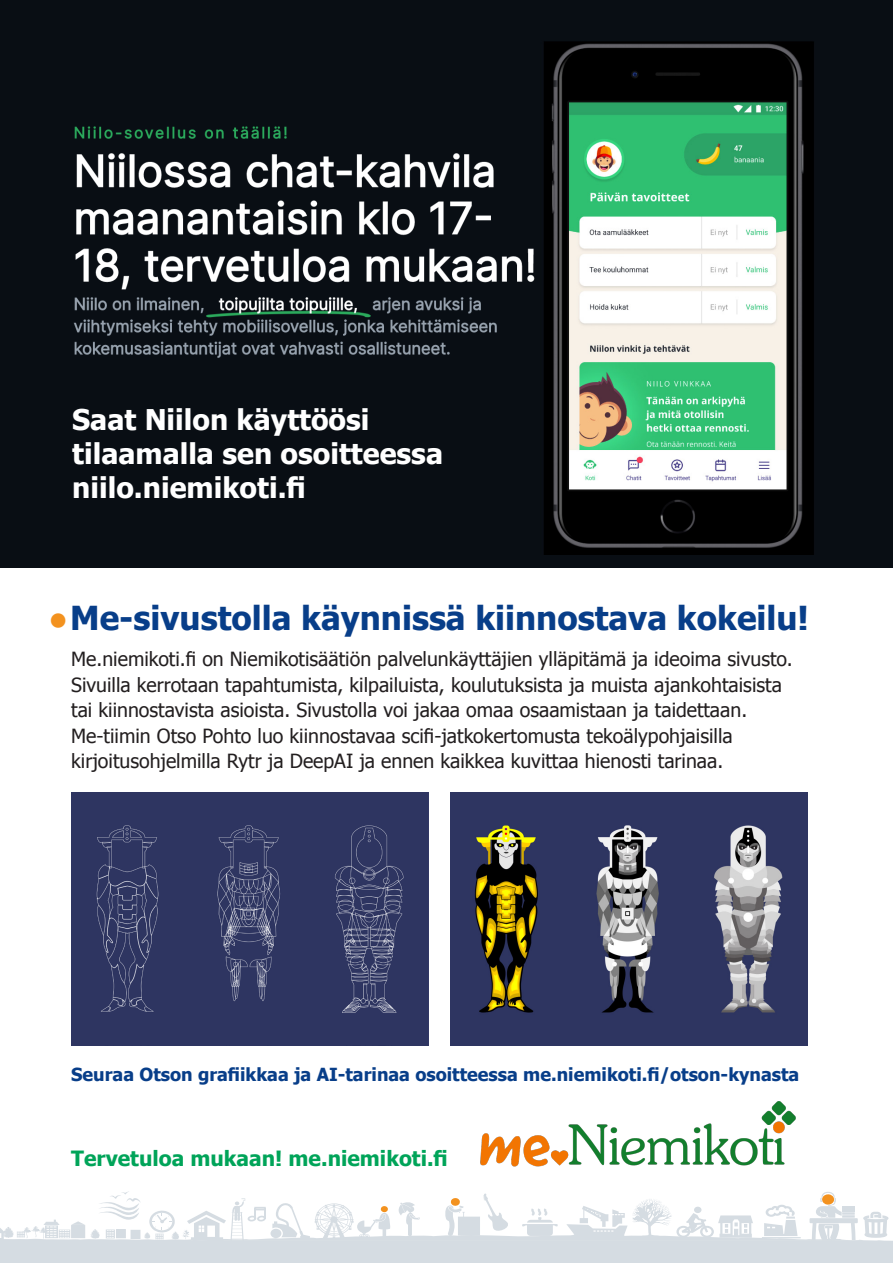
<style>
.page{position:relative;width:893px;height:1263px;background:#fff}
.page>*{position:absolute;margin:0;border:0;box-sizing:border-box;transform-origin:0 0}
.otsikko_h1{font:700 33px "Tahoma";color:#083e89}
.otsikko_h3{font:700 28.5px/34.2px "Tahoma";color:#fff}
.ingressi{font:700 21px "Tahoma";color:#00a459}
.ingressilaiha{font:19.5px/25.5px "Tahoma";color:#231f20}
.otsikko_h3-2{font:700 18px "Tahoma";color:#083e89}
.s1{font-family:"Helvetica Neue LT Com";font-weight:300;font-stretch:condensed;font-size:40.5px;color:#f3921f}
</style>
<div class="page">
<div style="left:0;top:0;width:556px;height:568px;background:#090e14"></div>
<img style="left:73px;top:126px;width:462px;height:232px">
<div style="left:539px;top:0;width:354px;height:568px;background:#090e14"></div>
<img style="left:544px;top:41px;width:270px;height:513px">
<img style="left:71px;top:792px;width:357px;height:253px">
<img style="left:450px;top:792px;width:357px;height:253px">
<div style="left:0;top:1241px;width:893px;height:9px;background:#d5dce2"></div>
<svg style="left:0;top:1191px;width:893px;height:50px"></svg>
<div style="left:0;top:1243px;width:893px;height:20px;background:#d5dce2"></div>
<img style="left:480px;top:1101px;width:315px;height:66px">
<p class="otsikko_h3" style="left:72px;top:401px;width:372px">Saat Niilon käyttöösi tilaamalla sen osoitteessa niilo.niemikoti.fi</p>
<p class="otsikko_h1" style="left:48px;top:595px;width:762px"><span class="s1">•</span>Me-sivustolla käynnissä kiinnostava kokeilu!</p>
<p class="ingressilaiha" style="left:71px;top:645px;width:723px">Me.niemikoti.fi on Niemikotisäätiön palvelunkäyttäjien ylläpitämä ja ideoima sivusto.<br>Sivuilla kerrotaan tapahtumista, kilpailuista, koulutuksista ja muista ajankohtaisista tai kiinnostavista asioista. Sivustolla voi jakaa omaa osaamistaan ja taidettaan.<br>Me-tiimin Otso Pohto luo kiinnostavaa scifi-jatkokertomusta tekoälypohjaisilla kirjoitusohjelmilla Rytr ja DeepAI ja ennen kaikkea kuvittaa hienosti tarinaa.</p>
<p class="otsikko_h3-2" style="left:71px;top:1062px;width:730px">Seuraa Otson grafiikkaa ja AI-tarinaa osoitteessa me.niemikoti.fi/otson-kynasta</p>
<p class="ingressi" style="left:71px;top:1143px;width:378px">Tervetuloa mukaan! me.niemikoti.fi</p>
</div>
